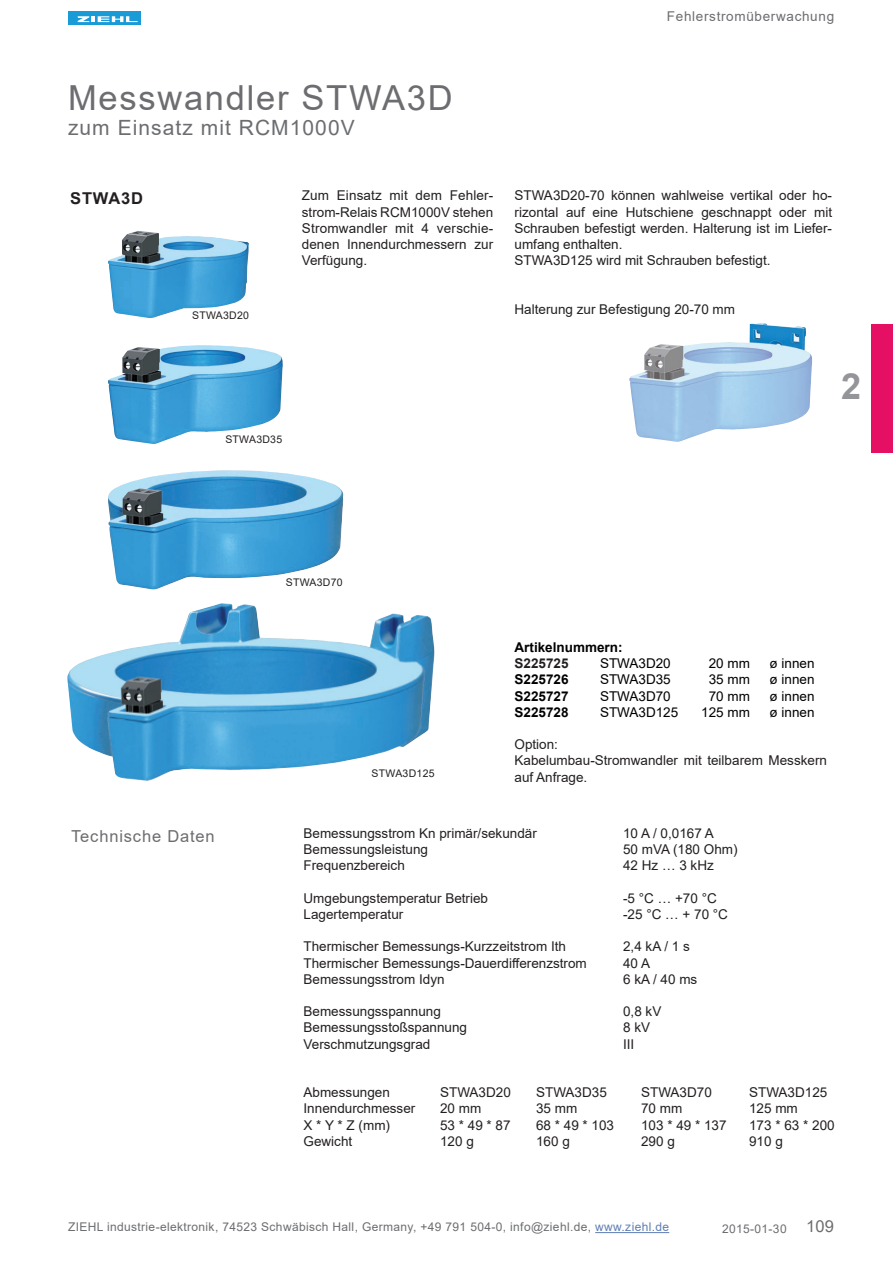
<style>
.page{position:relative;width:893px;height:1263px;background:#fff}
.page>*{position:absolute;margin:0;border:0;box-sizing:border-box;transform-origin:0 0}
.t1{font:700 36px "Arial";color:#939598}
.t2{font:34.5px "Arial";letter-spacing:.05em;color:#6c6d70}
.t3{font:21px "Arial";letter-spacing:.05em;color:#6c6d70}
.t4{font:16.5px "Arial";letter-spacing:.05em;color:#6c6d70}
.t5{font:700 16.5px "Arial";letter-spacing:.05em;color:#231f20}
.t6{font:13.5px/16.2px "Arial";color:#231f20}
.t7{font:13.5px "Arial";color:#000}
.t8{font:700 13.5px "Arial";color:#000}
.t9{font:13.5px "Arial";letter-spacing:.05em;color:#6c6d70}
.t10{font:700 13.5px "Arial";color:#231f20}
.t11{font:12px "Arial";letter-spacing:.03em;color:#6c6d70}
.t12{font:10.5px "Arial";letter-spacing:.025em;color:#231f20}
.s1{color:#607eb4}
</style>
<div class="page">
<div style="left:68px;top:11px;width:72px;height:14px;background:#199bd8"></div>
<svg style="left:78px;top:16px;width:60px;height:6px"></svg>
<hr style="left:595px;top:1232px;width:74px;height:1px;background:#607eb4">
<div style="left:871px;top:324px;width:22px;height:128px;background:#e50f63"></div>
<img style="left:67px;top:603px;width:367px;height:178px">
<img style="left:108px;top:470px;width:236px;height:119px">
<img style="left:108px;top:345px;width:175px;height:99px">
<img style="left:108px;top:231px;width:141px;height:87px">
<img style="left:629px;top:323px;width:183px;height:119px">
<p class="t9" style="left:667px;top:7px;width:169px">Fehlerstromüberwachung</p>
<h2 class="t2" style="left:68px;top:74px;width:386px">Messwandler STWA3D</h2>
<h3 class="t3" style="left:68px;top:114px;width:288px">zum Einsatz mit RCM1000V</h3>
<p class="t5" style="left:70px;top:187px;width:74px">STWA3D</p>
<p class="t12" style="left:192px;top:308px;width:58px">STWA3D20</p>
<p class="t6" style="left:302px;top:188px;width:193px;text-align:justify">Zum Einsatz mit dem Fehler&shy;strom-Relais RCM1000V stehen Stromwandler mit 4 verschie&shy;denen Innendurchmessern zur Verfügung.</p>
<p class="t6" style="left:514px;top:188px;width:319px">STWA3D20-70 können wahlweise vertikal oder ho&shy;rizontal auf eine Hutschiene geschnappt oder mit Schrauben befestigt werden. Halterung ist im Liefer&shy;umfang enthalten.<br>STWA3D125 wird mit Schrauben befestigt.</p>
<p class="t6" style="left:514px;top:301px;width:222px">Halterung zur Befestigung 20-70 mm</p>
<p class="t12" style="left:225px;top:432px;width:58px">STWA3D35</p>
<h1 class="t1" style="left:841px;top:360px;width:22px">2</h1>
<p class="t4" style="left:71px;top:824px;width:145px">Technische Daten</p>
<p class="t12" style="left:286px;top:575px;width:58px">STWA3D70</p>
<p class="t12" style="left:372px;top:766px;width:64px">STWA3D125</p>
<p class="t8" style="left:514px;top:638px;width:110px">Artikelnummern:</p>
<p class="t10" style="left:514px;top:654px;width:56px">S225725</p>
<p class="t7" style="left:600px;top:654px;width:72px">STWA3D20</p>
<p class="t7" style="left:709px;top:654px;width:43px">20 mm</p>
<p class="t7" style="left:769px;top:654px;width:47px">ø innen</p>
<p class="t8" style="left:514px;top:670px;width:56px">S225726</p>
<p class="t7" style="left:600px;top:670px;width:72px">STWA3D35</p>
<p class="t7" style="left:709px;top:670px;width:43px">35 mm</p>
<p class="t7" style="left:769px;top:670px;width:47px">ø innen</p>
<p class="t8" style="left:514px;top:686px;width:56px">S225727</p>
<p class="t7" style="left:600px;top:686px;width:72px">STWA3D70</p>
<p class="t7" style="left:709px;top:686px;width:43px">70 mm</p>
<p class="t7" style="left:769px;top:686px;width:47px">ø innen</p>
<p class="t8" style="left:514px;top:702px;width:56px">S225728</p>
<p class="t7" style="left:600px;top:703px;width:80px">STWA3D125</p>
<p class="t7" style="left:701px;top:703px;width:50px">125 mm</p>
<p class="t7" style="left:769px;top:703px;width:47px">ø innen</p>
<p class="t6" style="left:514px;top:736px;width:314px">Option:<br>Kabelumbau-Stromwandler mit teilbarem Messkern auf Anfrage.</p>
<p class="t6" style="left:304px;top:825px;width:235px">Bemessungsstrom Kn primär/sekundär</p>
<p class="t6" style="left:623px;top:825px;width:92px">10 A / 0,0167 A</p>
<p class="t6" style="left:304px;top:841px;width:126px">Bemessungsleistung</p>
<p class="t6" style="left:623px;top:841px;width:116px">50 mVA (180 Ohm)</p>
<p class="t6" style="left:304px;top:857px;width:103px">Frequenzbereich</p>
<p class="t6" style="left:623px;top:857px;width:92px">42 Hz … 3 kHz</p>
<p class="t6" style="left:304px;top:890px;width:186px">Umgebungstemperatur Betrieb</p>
<p class="t6" style="left:623px;top:890px;width:95px">-5 °C … +70 °C</p>
<p class="t6" style="left:304px;top:906px;width:101px">Lagertemperatur</p>
<p class="t6" style="left:623px;top:906px;width:106px">-25 °C … + 70 °C</p>
<p class="t6" style="left:304px;top:938px;width:264px">Thermischer Bemessungs-Kurzzeitstrom Ith</p>
<p class="t6" style="left:623px;top:938px;width:68px">2,4 kA / 1 s</p>
<p class="t6" style="left:304px;top:955px;width:285px">Thermischer Bemessungs-Dauerdifferenzstrom</p>
<p class="t6" style="left:623px;top:955px;width:29px">40 A</p>
<p class="t6" style="left:304px;top:971px;width:143px">Bemessungsstrom Idyn</p>
<p class="t6" style="left:623px;top:971px;width:76px">6 kA / 40 ms</p>
<p class="t6" style="left:304px;top:1003px;width:139px">Bemessungsspannung</p>
<p class="t6" style="left:623px;top:1003px;width:40px">0,8 kV</p>
<p class="t6" style="left:304px;top:1019px;width:165px">Bemessungsstoßspannung</p>
<p class="t6" style="left:623px;top:1019px;width:29px">8 kV</p>
<p class="t6" style="left:304px;top:1036px;width:128px">Verschmutzungsgrad</p>
<p class="t6" style="left:623px;top:1036px;width:13px">III</p>
<p class="t6" style="left:304px;top:1084px;width:88px">Abmessungen</p>
<p class="t6" style="left:440px;top:1084px;width:72px">STWA3D20</p>
<p class="t6" style="left:536px;top:1084px;width:72px">STWA3D35</p>
<p class="t6" style="left:641px;top:1084px;width:72px">STWA3D70</p>
<p class="t6" style="left:749px;top:1084px;width:80px">STWA3D125</p>
<p class="t6" style="left:304px;top:1100px;width:113px">Innendurchmesser</p>
<p class="t6" style="left:440px;top:1100px;width:43px">20 mm</p>
<p class="t6" style="left:536px;top:1100px;width:43px">35 mm</p>
<p class="t6" style="left:641px;top:1100px;width:43px">70 mm</p>
<p class="t6" style="left:749px;top:1100px;width:50px">125 mm</p>
<p class="t6" style="left:304px;top:1117px;width:88px">X * Y * Z (mm)</p>
<p class="t6" style="left:440px;top:1117px;width:72px">53 * 49 * 87</p>
<p class="t6" style="left:536px;top:1117px;width:80px">68 * 49 * 103</p>
<p class="t6" style="left:641px;top:1117px;width:87px">103 * 49 * 137</p>
<p class="t6" style="left:749px;top:1117px;width:87px">173 * 63 * 200</p>
<p class="t6" style="left:304px;top:1133px;width:50px">Gewicht</p>
<p class="t6" style="left:440px;top:1133px;width:35px">120 g</p>
<p class="t6" style="left:536px;top:1133px;width:35px">160 g</p>
<p class="t6" style="left:641px;top:1133px;width:35px">290 g</p>
<p class="t6" style="left:749px;top:1133px;width:35px">910 g</p>
<p class="t11" style="left:68px;top:1219px;width:603px">ZIEHL industrie-elektronik, 74523 Schwäbisch Hall, Germany, +49 791 504-0, info@ziehl.de, <span class="s1">www.ziehl.de</span></p>
<p class="t4" style="left:806px;top:1215px;width:29px">109</p>
<p class="t11" style="left:722px;top:1221px;width:66px">2015-01-30</p>
</div>
